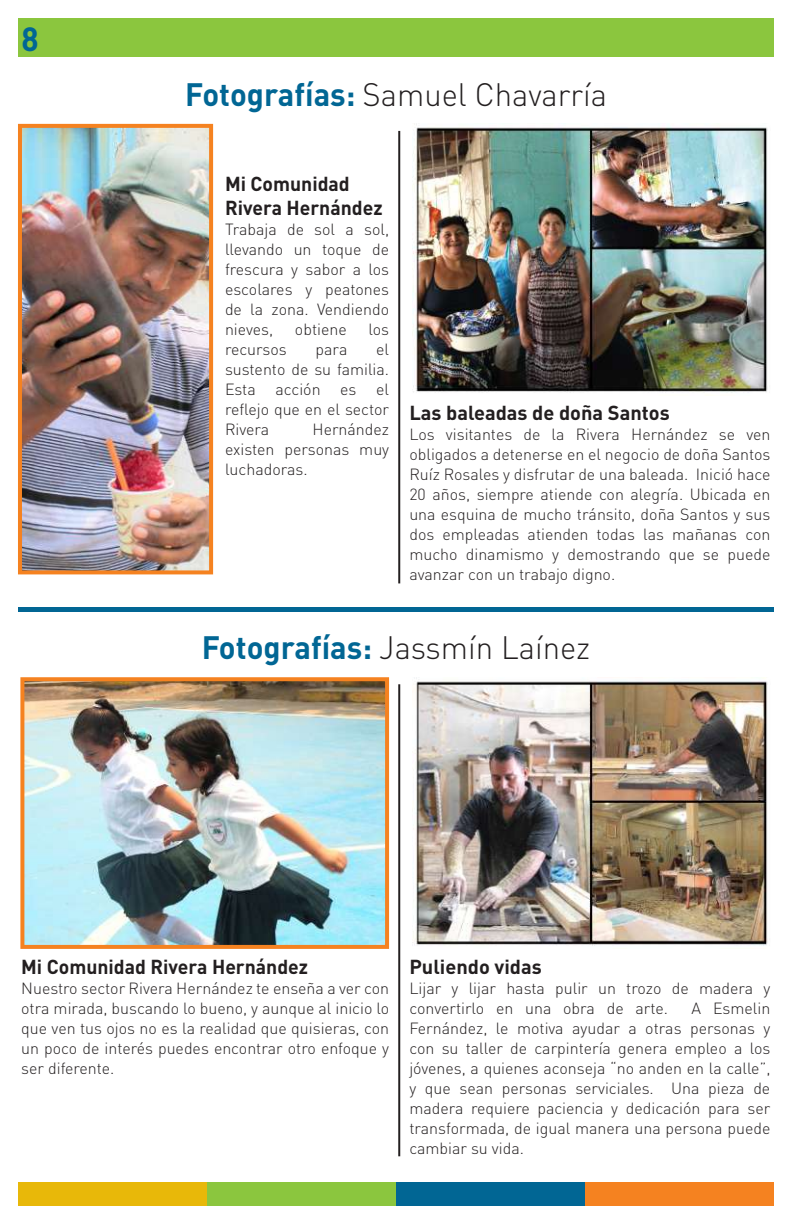
<style>
.page{position:relative;width:792px;height:1224px;background:#fff}
.page>*{position:absolute;margin:0;border:0;box-sizing:border-box;transform-origin:0 0}
.t1{font:34px "D DIN Bold";color:#016694}
.t2{font:300 32px "DIN";color:#231f20}
.t3{font:700 20px/24px "DIN";color:#231f20}
.t4{font:300 16px/20px "DIN";color:#231f20;text-align:justify}
.s1{font-weight:700;color:#016694}
</style>
<div class="page">
<div style="left:18px;top:18px;width:756px;height:38px;background:#8bc63e"></div>
<div style="left:18px;top:1182px;width:189px;height:24px;background:#e8b809"></div>
<div style="left:207px;top:1182px;width:189px;height:24px;background:#8bc63e"></div>
<div style="left:396px;top:1182px;width:189px;height:24px;background:#016694"></div>
<div style="left:585px;top:1182px;width:189px;height:24px;background:#f58220"></div>
<img style="left:23px;top:129px;width:185px;height:440px">
<div style="left:18px;top:124px;width:195px;height:450px;border:4px solid #f58220"></div>
<div style="left:18px;top:607px;width:756px;height:5px;background:#016694"></div>
<img style="left:413px;top:124px;width:355px;height:272px">
<img style="left:413px;top:677px;width:355px;height:269px">
<hr style="left:398px;top:131px;width:2px;height:452px;background:#231f20">
<hr style="left:398px;top:684px;width:2px;height:472px;background:#231f20">
<img style="left:25px;top:682px;width:359px;height:262px">
<div style="left:20px;top:677px;width:369px;height:272px;border:4px solid #f58220"></div>
<h1 class="t1" style="left:21px;top:20px;width:19px">8</h1>
<h2 class="t2" style="left:185px;top:74px;width:423px"><span class="s1">Fotografías:</span> Samuel Chavarría</h2>
<p class="t3" style="left:225px;top:171px;width:159px">Mi Comunidad<br>Rivera Hernández</p>
<p class="t4" style="left:225px;top:219px;width:166px">Trabaja de sol a sol, llevando un toque de frescura y sabor a los escolares y peatones de la zona. Vendiendo nieves,</p>
<p class="t4" style="left:295px;top:319px;width:53px">obtiene</p>
<p class="t4" style="left:369px;top:319px;width:22px">los</p>
<p class="t4" style="left:225px;top:339px;width:166px;text-indent:151px">el sustento de su familia.<br>Esta acción es el reflejo que en el sector Rivera</p>
<p class="t4" style="left:225px;top:339px;width:63px">recursos</p>
<p class="t4" style="left:316px;top:339px;width:33px">para</p>
<p class="t4" style="left:225px;top:419px;width:166px;text-indent:88px">Hernández existen personas muy luchadoras.</p>
<p class="t3" style="left:409px;top:400px;width:262px">Las baleadas de doña Santos</p>
<p class="t4" style="left:409px;top:425px;width:363px">Los visitantes de la Rivera Hernández se ven obligados a detenerse en el negocio de doña Santos Ruíz Rosales y disfrutar de una baleada. Inició hace 20 años, siempre atiende con alegría. Ubicada en una esquina de mucho tránsito, doña Santos y sus dos empleadas atienden todas las mañanas con mucho dinamismo y demostrando que se puede avanzar con un trabajo digno.</p>
<h2 class="t2" style="left:202px;top:628px;width:390px"><span class="s1">Fotografías:</span> Jassmín Laínez</h2>
<p class="t3" style="left:21px;top:954px;width:288px">Mi Comunidad Rivera Hernández</p>
<p class="t4" style="left:21px;top:978px;width:369px">Nuestro sector Rivera Hernández te enseña a ver con otra mirada, buscando lo bueno, y aunque al inicio lo que ven tus ojos no es la realidad que quisieras, con un poco de interés puedes encontrar otro enfoque y ser diferente.</p>
<p class="t3" style="left:409px;top:954px;width:134px">Puliendo vidas</p>
<p class="t4" style="left:409px;top:978px;width:363px">Lijar y lijar hasta pulir un trozo de madera y convertirlo en una obra de arte.</p>
<p class="t4" style="left:409px;top:998px;width:363px;text-indent:282px">A Esmelin Fernández, le motiva ayudar a otras personas y con su taller de carpintería genera empleo a los jóvenes, a quienes aconseja “no anden en la calle”, y que sean personas serviciales. Una pieza de madera requiere paciencia y dedicación para ser transformada, de igual manera una persona puede cambiar su vida.</p>
</div>
